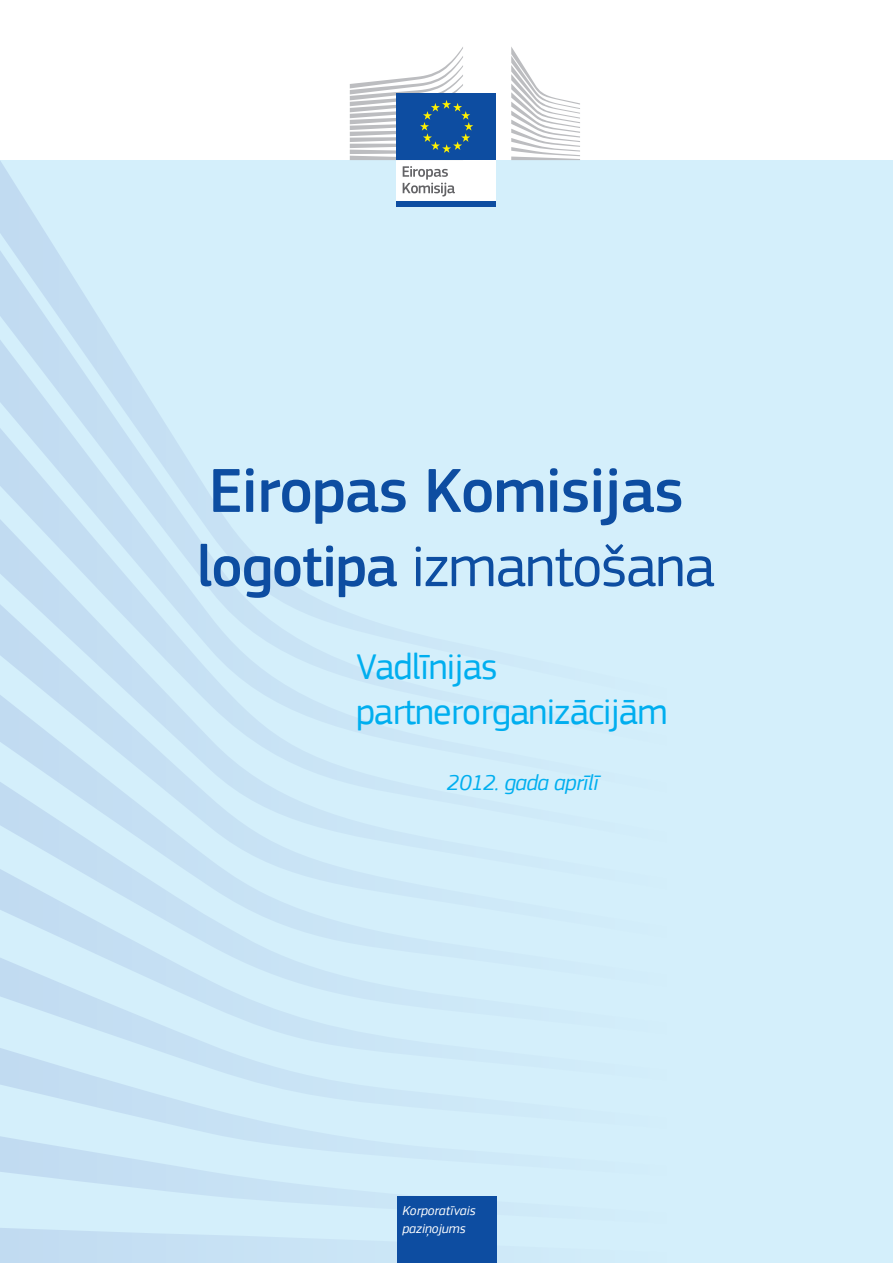
<style>
.page{position:relative;width:893px;height:1263px;background:#fff}
.page>*{position:absolute;margin:0;border:0;box-sizing:border-box;transform-origin:0 0}
.t1{font:500 64.5px "PF Square Sans Pro";letter-spacing:-.015em;color:#0d4da1}
.t2{font:60px "PF Square Sans Pro";letter-spacing:-.02em;color:#0d4da1}
.t3{font:37.5px "PF Square Sans Pro";letter-spacing:-.02em;color:#00aeef}
.t4{font:italic 22.5px "PF Square Sans Pro";letter-spacing:-.02em;color:#00aeef}
.t5{font:italic 13.5px/18px "PF Square Sans Pro";color:#fff}
.s1{font-weight:500}
</style>
<div class="page">
<div style="left:0;top:160px;width:893px;height:1103px;background:#d4effb"></div>
<div style="left:397px;top:1197px;width:100px;height:66px;background:#0d4da1"></div>
<div style="left:397px;top:158px;width:99px;height:44px;background:#fff"></div>
<svg style="left:403px;top:166px;width:52px;height:31px"></svg>
<div style="left:397px;top:201px;width:99px;height:6px;background:#0d4da1"></div>
<svg style="left:511px;top:47px;width:69px;height:113px"></svg>
<div style="left:397px;top:94px;width:99px;height:66px;background:#0d4da1"></div>
<svg style="left:350px;top:47px;width:123px;height:113px"></svg>
<p class="t1" style="left:209px;top:453px;width:477px">Eiropas Komisijas</p>
<p class="t2" style="left:197px;top:531px;width:520px"><span class="s1">logotipa</span> izmantošana</p>
<p class="t3" style="left:356px;top:644px;width:143px">Vadlīnijas</p>
<p class="t3" style="left:356px;top:689px;width:313px">partnerorganizācijām</p>
<p class="t4" style="left:447px;top:769px;width:153px">2012. gada aprīlī</p>
<p class="t5" style="left:402px;top:1201px;width:75px">Korporatīvais paziņojums</p>
</div>
